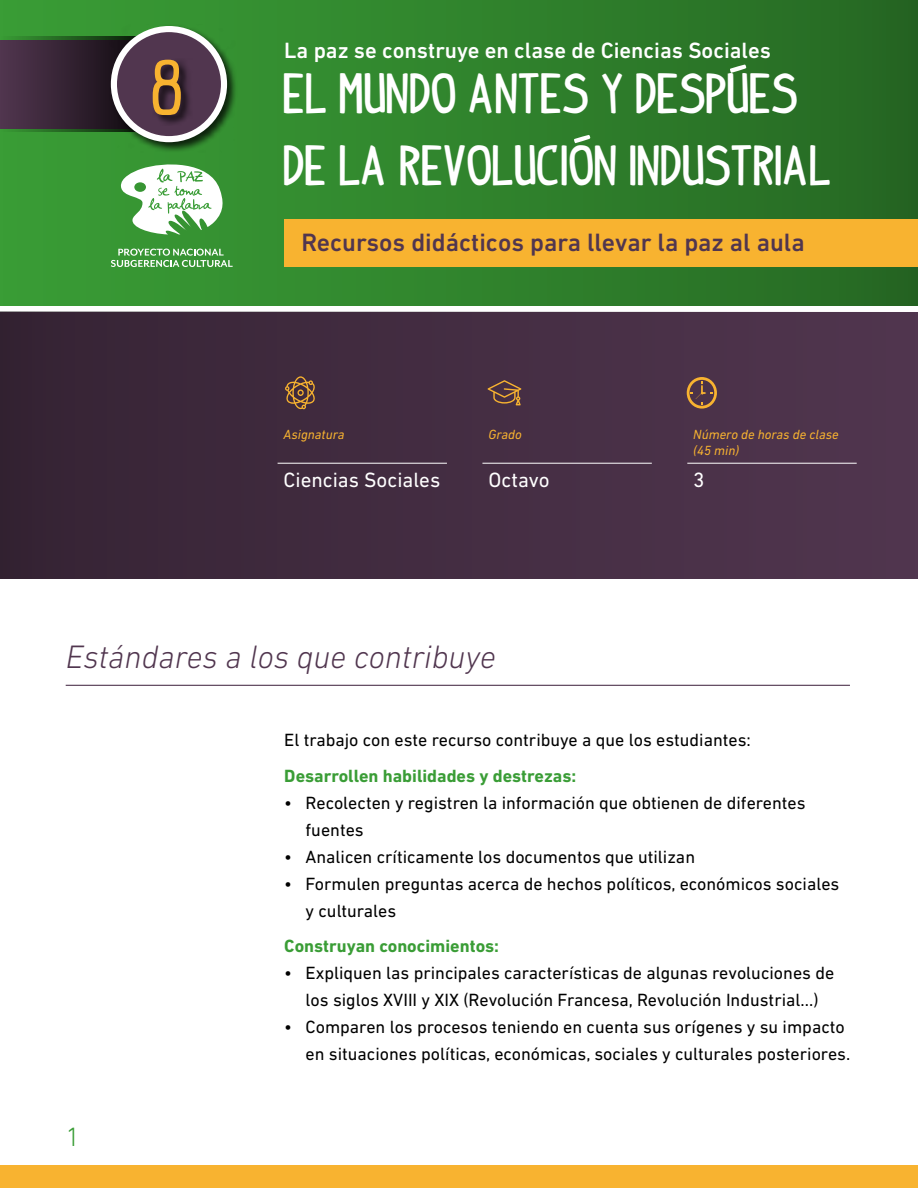
<style>
.page{position:relative;width:918px;height:1188px;background:#fff}
.page>*{position:absolute;margin:0;border:0;box-sizing:border-box;transform-origin:0 0}
.t1{font:700 60px "indypimp";color:#f8b330}
.t2{font:700 43.5px/72px "indypimp";color:#fff}
.t0{font:italic 300 33px "DIN Next LT Pro";color:#51364f}
.t2-2{font:300 27px "DIN Next LT Pro";color:#3a9d36}
.t3{font:500 25.5px "DIN Next LT Pro";color:#51364f}
.t4{font:500 22.5px "DIN Next LT Pro";color:#fff}
.t5{font:21px "DIN Next LT Pro";color:#fff}
.P1{font:18px/27px "DIN Next LT Pro";color:#000}
.t2-3{font:700 18px "DIN Next LT Pro";color:#3a9d36}
.t6{font:italic 13.5px/16.2px "DIN Next LT Pro";color:#f8b330}
</style>
<div class="page">
<div style="left:0;top:0;width:918px;height:305px;background:linear-gradient(to right,#3a9f36,#266823)"></div>
<div style="left:0;top:312px;width:918px;height:266px;background:linear-gradient(to right,#362334,#523750)"></div>
<svg style="left:0;top:36px;width:110px;height:96px;background:#372b36"></svg>
<hr style="left:278px;top:463px;width:169px;height:1px;background:#fff">
<hr style="left:482px;top:463px;width:170px;height:1px;background:#fff">
<hr style="left:687px;top:463px;width:170px;height:1px;background:#fff">
<div style="left:110px;top:25px;width:128px;height:128px;background:#000;opacity:.75"></div>
<div style="left:114px;top:29px;width:110px;height:110px;background:#51364f;border-radius:50%"></div>
<div style="left:111px;top:26px;width:116px;height:116px;border:6px solid #fff;border-radius:50%"></div>
<div style="left:284px;top:219px;width:634px;height:48px;background:#f8b330"></div>
<svg style="left:488px;top:380px;width:33px;height:25px"></svg>
<svg style="left:285px;top:376px;width:30px;height:33px"></svg>
<svg style="left:687px;top:377px;width:30px;height:32px"></svg>
<hr style="left:66px;top:685px;width:784px;height:1px;background:#51364f">
<div style="left:0;top:1165px;width:918px;height:23px;background:#f8b330"></div>
<svg style="left:111px;top:249px;width:122px;height:18px;background:#71b36e"></svg>
<svg style="left:120px;top:161px;width:105px;height:73px"></svg>
<div style="left:152px;top:58px;width:40px;height:68px;background:#000;opacity:.75"></div>
<svg style="left:730px;top:64px;width:16px;height:9px"></svg>
<svg style="left:574px;top:135px;width:16px;height:8px"></svg>
<p class="t1" style="left:153px;top:59px;width:34px">8</p>
<p class="t4" style="left:284px;top:37px;width:488px">La paz se construye en clase de Ciencias Sociales</p>
<p class="t2" style="left:284px;top:59px;width:549px">EL MUNDO ANTES Y DESPUES<br>DE LA REVOLUCION INDUSTRIAL</p>
<p class="t3" style="left:301px;top:227px;width:505px">Recursos didácticos para llevar la paz al aula</p>
<p class="t6" style="left:284px;top:426px;width:62px">Asignatura</p>
<p class="t5" style="left:284px;top:468px;width:158px">Ciencias Sociales</p>
<p class="t6" style="left:488px;top:426px;width:35px">Grado</p>
<p class="t5" style="left:488px;top:468px;width:63px">Octavo</p>
<p class="t6" style="left:693px;top:426px;width:147px">Número de horas de clase (45 min)</p>
<p class="t5" style="left:693px;top:468px;width:13px">3</p>
<p class="t0" style="left:66px;top:638px;width:432px">Estándares a los que contribuye</p>
<p class="t2-2" style="left:66px;top:1121px;width:16px">1</p>
<p class="P1" style="left:284px;top:726px;width:468px">El trabajo con este recurso contribuye a que los estudiantes:</p>
<p class="t2-3" style="left:284px;top:765px;width:294px">Desarrollen habilidades y destrezas:</p>
<p class="P1" style="left:306px;top:789px;width:502px;text-indent:-21px">• Recolecten y registren la información que obtienen de diferentes fuentes</p>
<p class="P1" style="left:284px;top:843px;width:412px">• Analicen críticamente los documentos que utilizan</p>
<p class="P1" style="left:306px;top:870px;width:535px;text-indent:-21px">• Formulen preguntas acerca de hechos políticos, económicos sociales y culturales</p>
<p class="t2-3" style="left:284px;top:936px;width:216px">Construyan conocimientos:</p>
<p class="P1" style="left:284px;top:959px;width:551px;text-align:center">• Expliquen las principales características de algunas revoluciones de los siglos XVIII y XIX (Revolución Francesa, Revolución Industrial...)</p>
<p class="P1" style="left:306px;top:1013px;width:546px;text-indent:-21px">• Comparen los procesos teniendo en cuenta sus orígenes y su impacto en situaciones políticas, económicas, sociales y culturales posteriores.</p>
</div>
